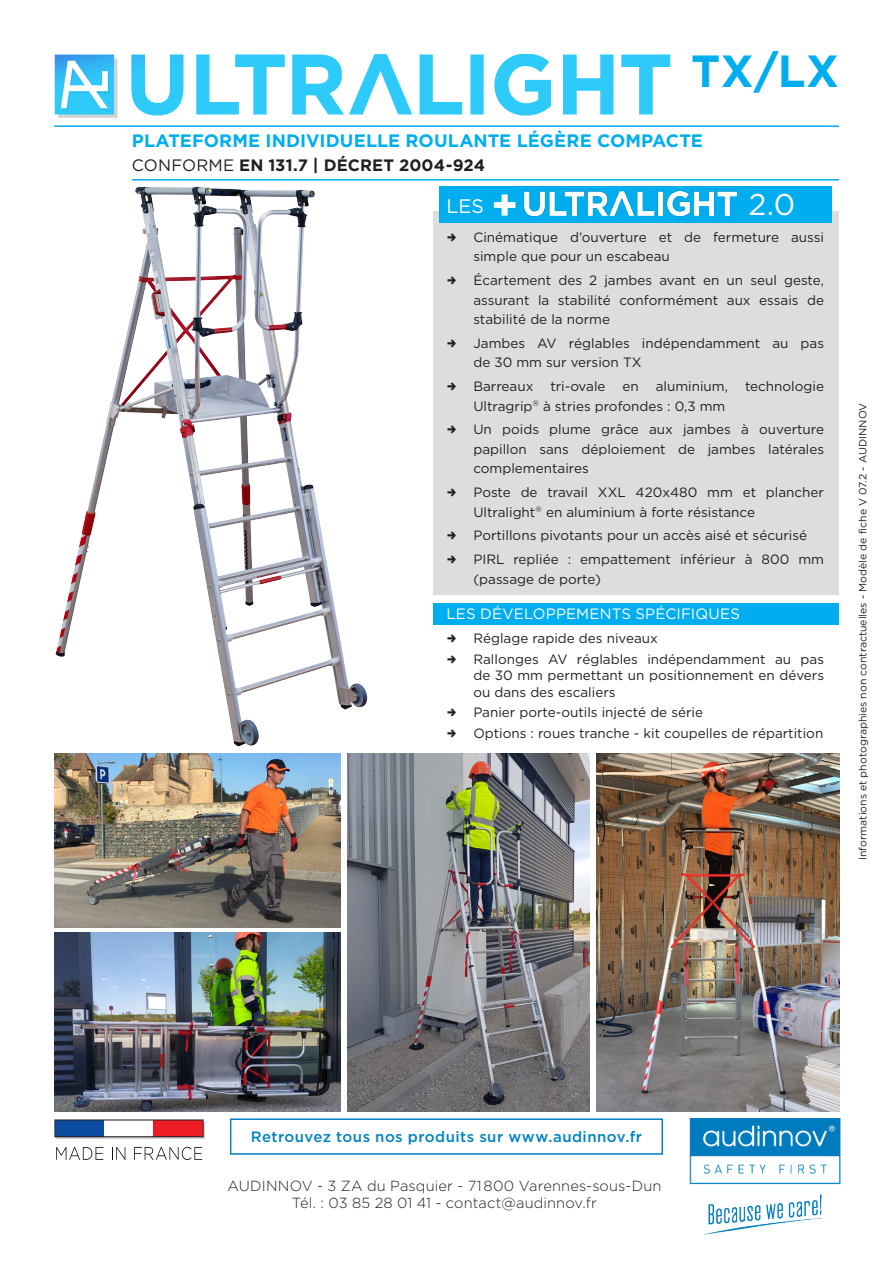
<style>
.page{position:relative;width:893px;height:1263px;background:#fff}
.page>*{position:absolute;margin:0;border:0;box-sizing:border-box;transform-origin:0 0}
.t1{font:700 45px "Gotham";color:#00aeef}
.t2{font:30px "Gotham";color:#fff}
.t3{font:19.5px "Gotham";color:#fff}
.t4{font:700 18px "Gotham";letter-spacing:.005em;color:#00aeef}
.t5{font:700 16.5px "Gotham";letter-spacing:.01em;color:#231f20}
.t6{font:500 15px "Gotham";letter-spacing:.03em;color:#0082c3}
.t7{font:15px "Gotham";letter-spacing:.01em;color:#fff}
.t8{font:300 14.7px/17.5px "Gotham";letter-spacing:.01em;color:#231f20;text-align:center}
.t9{font:13.5px/19.5px "Gotham";color:#231f20}
.t10{font:10.5px "Gotham";color:#231f20}
.s1{font-weight:400}
.s2{font-weight:700;font-size:42.6px}
</style>
<div class="page">
<div style="left:433px;top:212px;width:406px;height:383px;background:#dcdddf"></div>
<div style="left:439px;top:186px;width:393px;height:36px;background:#00aeef"></div>
<svg style="left:57px;top:1122px;width:148px;height:17px"></svg>
<div style="left:55px;top:1120px;width:49px;height:17px;background:#0d4da1"></div>
<div style="left:104px;top:1120px;width:50px;height:17px;background:#fff"></div>
<div style="left:154px;top:1120px;width:49px;height:17px;background:#ee1d23"></div>
<svg style="left:56px;top:1147px;width:47px;height:13px"></svg>
<svg style="left:112px;top:1147px;width:13px;height:13px"></svg>
<svg style="left:134px;top:1147px;width:68px;height:13px"></svg>
<div style="left:55px;top:1120px;width:148px;height:17px;border:1px solid #231f20"></div>
<div style="left:433px;top:604px;width:406px;height:21px;background:#00aeef"></div>
<img style="left:54px;top:933px;width:286px;height:178px">
<img style="left:348px;top:753px;width:242px;height:358px">
<img style="left:55px;top:187px;width:313px;height:560px">
<img style="left:524px;top:191px;width:213px;height:26px">
<img style="left:54px;top:754px;width:286px;height:174px">
<img style="left:597px;top:753px;width:242px;height:358px">
<img style="left:689px;top:1118px;width:152px;height:117px">
<img style="left:54px;top:54px;width:617px;height:64px">
<hr style="left:54px;top:125px;width:785px;height:2px;background:#00aeef">
<hr style="left:132px;top:179px;width:707px;height:2px;background:#00aeef">
<div style="left:230px;top:1118px;width:433px;height:37px;border:2px solid #0082c3"></div>
<h1 class="t1" style="left:691px;top:45px;width:149px">TX/LX</h1>
<h3 class="t4" style="left:132px;top:130px;width:572px">PLATEFORME INDIVIDUELLE ROULANTE LÉGÈRE COMPACTE</h3>
<p class="t5" style="left:132px;top:155px;width:355px"><span class="s1">CONFORME</span> EN 131.7 | DÉCRET 2004-924</p>
<h3 class="t3" style="left:446px;top:195px;width:73px">LES <span class="s2">+</span></h3>
<h2 class="t2" style="left:748px;top:188px;width:48px">2.0</h2>
<p class="t9" style="left:473px;top:227px;width:352px">Cinématique d’ouverture et de fermeture aussi simple que pour un escabeau</p>
<p class="t9" style="left:473px;top:270px;width:352px;text-align:justify">Écartement des 2 jambes avant en un seul geste, assurant la stabilité conformément aux essais de stabilité de la norme</p>
<p class="t9" style="left:473px;top:333px;width:352px">Jambes AV réglables indépendamment au pas de 30 mm sur version TX</p>
<p class="t9" style="left:473px;top:376px;width:62px">Barreaux</p>
<p class="t9" style="left:550px;top:376px;width:57px">tri-ovale</p>
<p class="t9" style="left:622px;top:376px;width:18px">en</p>
<p class="t9" style="left:656px;top:376px;width:74px">aluminium,</p>
<p class="t9" style="left:745px;top:376px;width:81px">technologie</p>
<p class="t9" style="left:473px;top:394px;width:352px;line-height:23.7px">Ultragrip<sup>®</sup> à stries profondes : 0,3 mm<br>Un poids plume grâce aux jambes à ouverture</p>
<p class="t9" style="left:473px;top:439px;width:352px">papillon sans déploiement de jambes latérales complementaires</p>
<p class="t9" style="left:473px;top:482px;width:352px">Poste de travail XXL 420x480 mm et plancher<br>Ultralight<sup>®</sup> en aluminium à forte résistance</p>
<p class="t9" style="left:473px;top:523px;width:352px;line-height:23.7px">Portillons pivotants pour un accès aisé et sécurisé<br>PIRL repliée : empattement inférieur à 800 mm</p>
<p class="t9" style="left:473px;top:569px;width:129px">(passage de porte)</p>
<p class="t7" style="left:446px;top:606px;width:295px">LES DÉVELOPPEMENTS SPÉCIFIQUES</p>
<p class="t9" style="left:473px;top:628px;width:352px;line-height:20.7px">Réglage rapide des niveaux<br>Rallonges AV réglables indépendamment au pas</p>
<p class="t9" style="left:473px;top:667px;width:352px;line-height:16.5px">de 30 mm permettant un positionnement en dévers ou dans des escaliers</p>
<p class="t9" style="left:473px;top:702px;width:351px;line-height:20.7px">Panier porte-outils injecté de série<br>Options : roues tranche - kit coupelles de répartition</p>
<p class="t10" style="left:857px;top:860px;width:458px;rotate:-90deg">Informations et photographies non contractuelles - Modèle de fiche V 07.2 - AUDINNOV</p>
<p class="t6" style="left:251px;top:1128px;width:393px">Retrouvez tous nos produits sur www.audinnov.fr</p>
<p class="t8" style="left:228px;top:1177px;width:435px">AUDINNOV - 3 ZA du Pasquier - 71800 Varennes-sous-Dun<br>Tél. : 03 85 28 01 41 - contact@audinnov.fr</p>
</div>
